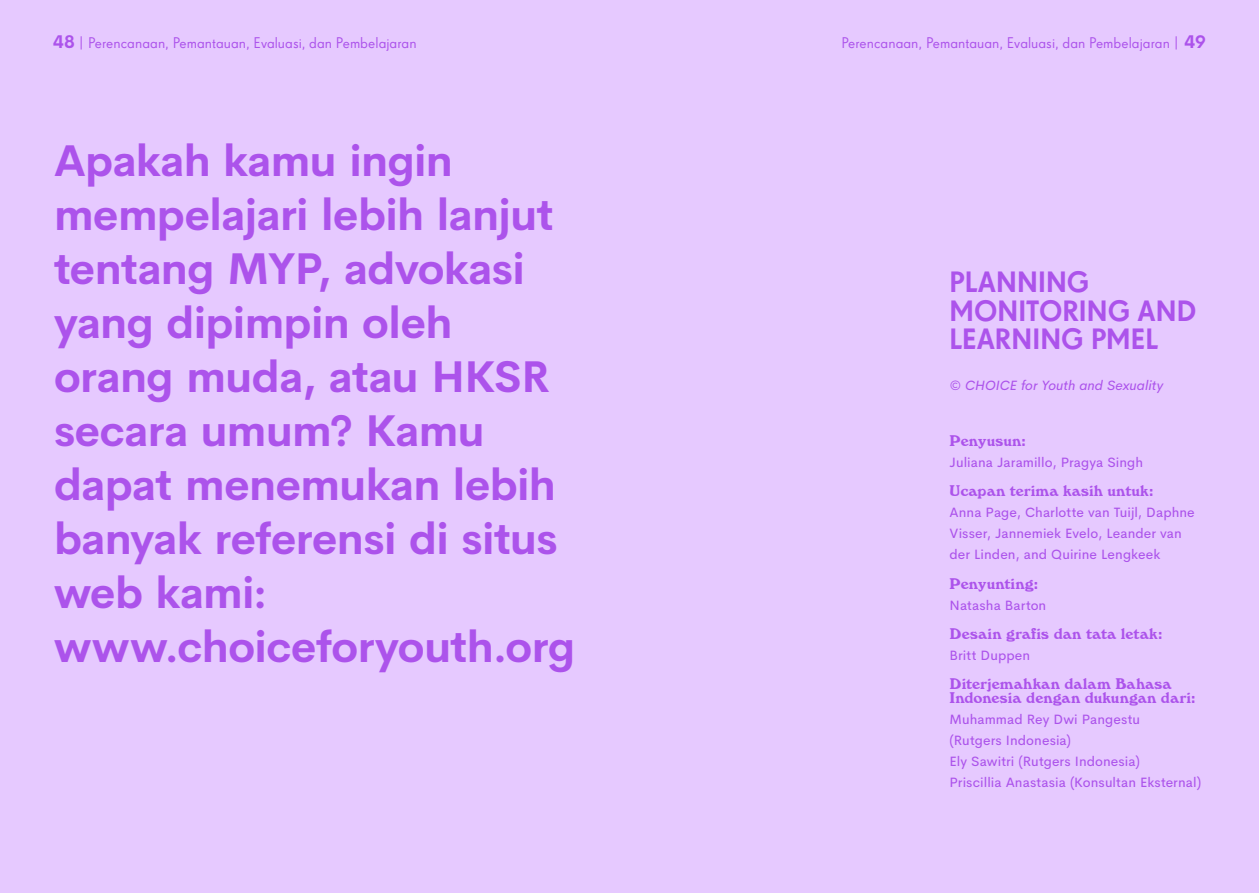
<style>
.page{position:relative;width:1259px;height:893px;background:#e6c9ff}
.page>*{position:absolute;margin:0;border:0;box-sizing:border-box;transform-origin:0 0}
.t1{font:700 43.5px/54px "Cerebri Sans";letter-spacing:-.01em;color:#ac53eb}
.t2{font:28.5px/28.3px "Choice Grotesk Med";color:#ac53eb}
.t3{font:15px/14.5px "Windsor BT";letter-spacing:.01em;color:#ac53eb}
.t4{font:15px "Super Grotesk Pro";color:#ac53eb}
.t5{font:13.5px/21px "Cerebri Sans";letter-spacing:.005em;color:#ac53eb}
.t6{font:italic 13.5px "Cerebri Sans";letter-spacing:.005em;color:#ac53eb}
.s1{font-family:"Cerebri Sans";font-weight:700;font-size:18px}
</style>
<div class="page">
<p class="t4" style="left:53px;top:35px;width:365px"><span class="s1">48</span> | Perencanaan, Pemantauan, Evaluasi, dan Pembelajaran</p>
<p class="t4" style="left:841px;top:35px;width:366px">Perencanaan, Pemantauan, Evaluasi, dan Pembelajaran | <span class="s1">49</span></p>
<h1 class="t1" style="left:54px;top:130px;width:523px">Apakah kamu ingin mempelajari lebih lanjut tentang MYP, advokasi yang dipimpin oleh orang muda, atau HKSR secara umum? Kamu dapat menemukan lebih banyak referensi di situs web kami: www.choiceforyouth.org</h1>
<h2 class="t2" style="left:949px;top:268px;width:248px">PLANNING<br>MONITORING AND<br>LEARNING PMEL</h2>
<p class="t6" style="left:949px;top:374px;width:215px">© CHOICE for Youth and Sexuality</p>
<p class="t3" style="left:949px;top:434px;width:78px">Penyusun:</p>
<p class="t5" style="left:949px;top:451px;width:195px">Juliana Jaramillo, Pragya Singh</p>
<p class="t3" style="left:949px;top:484px;width:206px">Ucapan terima kasih untuk:</p>
<p class="t5" style="left:949px;top:501px;width:247px">Anna Page, Charlotte van Tuijl, Daphne<br>Visser, Jannemiek Evelo, Leander van der Linden, and Quirine Lengkeek</p>
<p class="t3" style="left:949px;top:576px;width:90px">Penyunting:</p>
<p class="t5" style="left:949px;top:593px;width:98px">Natasha Barton</p>
<p class="t3" style="left:949px;top:626px;width:215px">Desain grafis dan tata letak:</p>
<p class="t5" style="left:949px;top:643px;width:82px">Britt Duppen</p>
<p class="t3" style="left:949px;top:676px;width:248px">Diterjemahkan dalam Bahasa<br>Indonesia dengan dukungan dari:</p>
<p class="t5" style="left:949px;top:708px;width:253px">Muhammad Rey Dwi Pangestu<br>(Rutgers Indonesia)<br>Ely Sawitri (Rutgers Indonesia)<br>Priscillia Anastasia (Konsultan Eksternal)</p>
</div>
